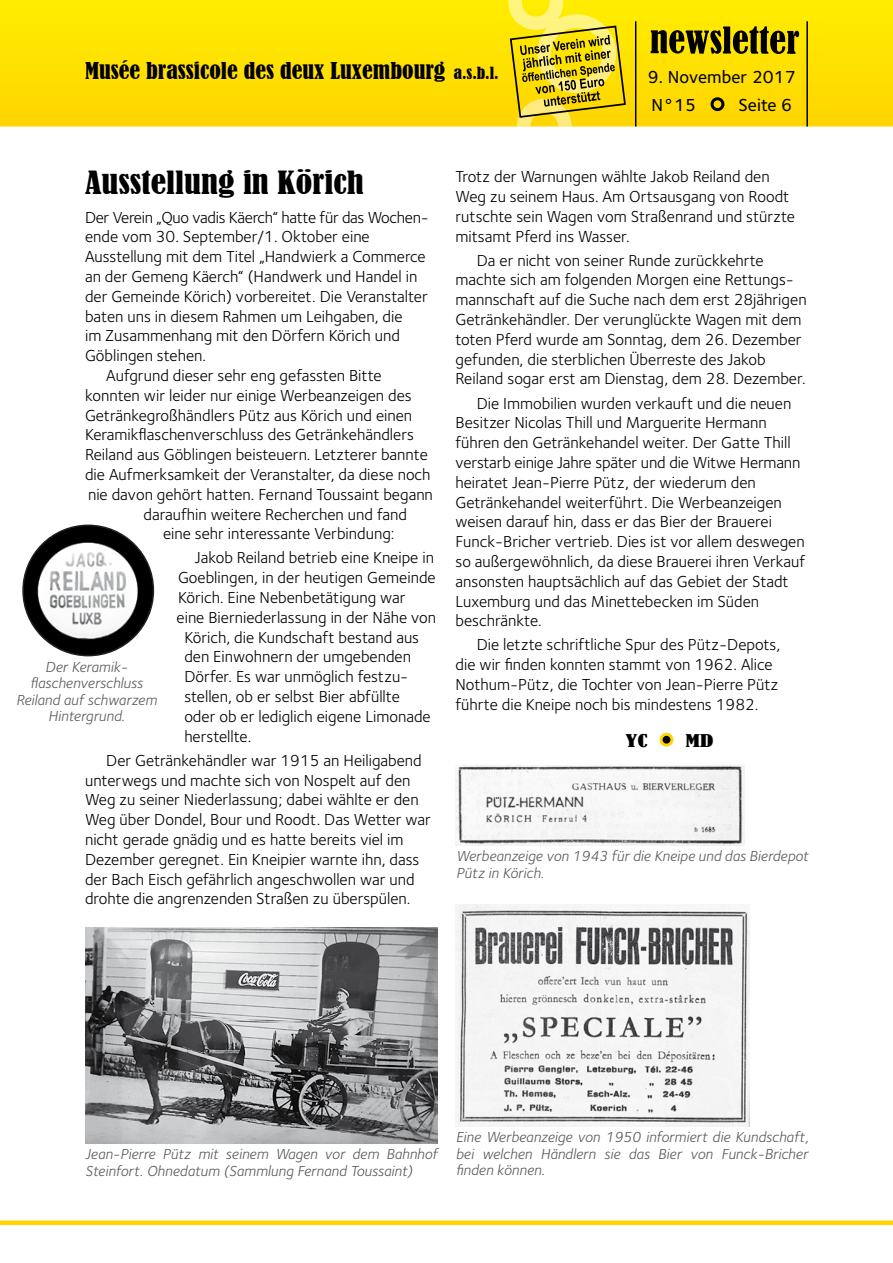
<style>
.page{position:relative;width:893px;height:1263px;background:#fff}
.page>*{position:absolute;margin:0;border:0;box-sizing:border-box;transform-origin:0 0}
.t1{font:condensed 30px "Bernard";color:#000;scale:1.15 1}
.t2{font:condensed 21.75px "Bernard";color:#000;scale:1.1 1}
.t3{font:18px/28.5px "Foundry Sterling Medium CE";color:#000}
.t4{font:16.5px/19.8px "Foundry Sterling Book CE";color:#000}
.t5{font:16.5px "Foundry Sterling Book CE";letter-spacing:-.02em;color:#000}
.t6{font:condensed 16.5px "Bernard";color:#000;scale:1.5 1}
.t7{font:15px/16.5px "Foundry Sterling Book Italic CE";color:#58585a}
.s1{font-size:15.75px}
</style>
<div class="page">
<svg style="left:0;top:0;width:893px;height:126px;background:#fee100"></svg>
<svg style="left:651px;top:26px;width:148px;height:28px;background:#7d7000"></svg>
<div style="left:712px;top:99px;width:11px;height:11px;background:#ffd400;border-radius:50%"></div>
<div style="left:711px;top:97px;width:13px;height:14px;border:3px solid #000;border-radius:50%"></div>
<div style="left:0;top:1220px;width:893px;height:5px;background:#ffd400"></div>
<hr style="left:806px;top:21px;width:2px;height:105px;background:#000">
<svg style="left:453px;top:66px;width:46px;height:14px"></svg>
<svg style="left:508px;top:0;width:129px;height:126px;background:#dbc41e"></svg>
<div style="left:661px;top:734px;width:11px;height:11px;background:#000;border-radius:50%"></div>
<div style="left:660px;top:733px;width:13px;height:14px;border:3px solid #ffd400;border-radius:50%"></div>
<img style="left:23px;top:525px;width:130px;height:131px;border-radius:65px">
<img style="left:455px;top:905px;width:295px;height:222px">
<img style="left:456px;top:765px;width:289px;height:81px">
<img style="left:85px;top:927px;width:352px;height:217px">
<h2 class="t2" style="left:85px;top:58px;width:378px">Musée brassicole des deux Luxembourg <span class="s1">a.s.b.l.</span></h2>
<p class="t3" style="left:648px;top:63px;width:150px">9. November 2017<br>N°15</p>
<p class="t3" style="left:738px;top:91px;width:55px">Seite 6</p>
<h1 class="t1" style="left:85px;top:165px;width:244px">Ausstellung in Körich</h1>
<p class="t5" style="left:85px;top:207px;width:345px">Der Verein „Quo vadis Käerch“ hatte für das Wochen-</p>
<p class="t4" style="left:85px;top:227px;width:286px">ende vom 30. September/1. Oktober eine</p>
<p class="t4" style="left:85px;top:247px;width:342px">Ausstellung mit dem Titel „Handwierk a Commerce</p>
<p class="t4" style="left:85px;top:267px;width:334px">an der Gemeng Käerch“ (Handwerk und Handel in</p>
<p class="t4" style="left:85px;top:287px;width:344px">der Gemeinde Körich) vorbereitet. Die Veranstalter</p>
<p class="t4" style="left:85px;top:306px;width:319px">baten uns in diesem Rahmen um Leihgaben, die</p>
<p class="t4" style="left:85px;top:326px;width:316px">im Zusammenhang mit den Dörfern Körich und</p>
<p class="t4" style="left:85px;top:346px;width:122px">Göblingen stehen.</p>
<p class="t4" style="left:106px;top:366px;width:277px">Aufgrund dieser sehr eng gefassten Bitte</p>
<p class="t4" style="left:85px;top:386px;width:328px">konnten wir leider nur einige Werbeanzeigen des</p>
<p class="t4" style="left:85px;top:405px;width:329px">Getränkegroßhändlers Pütz aus Körich und einen</p>
<p class="t4" style="left:85px;top:425px;width:330px">Keramikflaschenverschluss des Getränkehändlers</p>
<p class="t4" style="left:85px;top:445px;width:344px">Reiland aus Göblingen beisteuern. Letzterer bannte</p>
<p class="t4" style="left:85px;top:465px;width:347px">die Aufmerksamkeit der Veranstalter, da diese noch</p>
<p class="t4" style="left:88px;top:485px;width:346px">nie davon gehört hatten. Fernand Toussaint begann</p>
<p class="t4" style="left:144px;top:504px;width:265px">daraufhin weitere Recherchen und fand</p>
<p class="t4" style="left:163px;top:524px;width:233px">eine sehr interessante Verbindung:</p>
<p class="t4" style="left:195px;top:548px;width:241px">Jakob Reiland betrieb eine Kneipe in</p>
<p class="t4" style="left:178px;top:568px;width:259px">Goeblingen, in der heutigen Gemeinde</p>
<p class="t4" style="left:178px;top:588px;width:229px">Körich. Eine Nebenbetätigung war</p>
<p class="t4" style="left:177px;top:608px;width:261px">eine Bierniederlassung in der Nähe von</p>
<p class="t4" style="left:184px;top:627px;width:236px">Körich, die Kundschaft bestand aus</p>
<p class="t4" style="left:184px;top:647px;width:228px">den Einwohnern der umgebenden</p>
<p class="t4" style="left:184px;top:667px;width:226px">Dörfer. Es war unmöglich festzu-</p>
<p class="t4" style="left:184px;top:687px;width:217px">stellen, ob er selbst Bier abfüllte</p>
<p class="t4" style="left:184px;top:707px;width:248px">oder ob er lediglich eigene Limonade</p>
<p class="t4" style="left:184px;top:726px;width:69px">herstellte.</p>
<p class="t4" style="left:85px;top:750px;width:347px;text-indent:21px">Der Getränkehändler war 1915 an Heiligabend unterwegs und machte sich von Nospelt auf den Weg zu seiner Niederlassung; dabei wählte er den Weg über Dondel, Bour und Roodt. Das Wetter war nicht gerade gnädig und es hatte bereits viel im Dezember geregnet. Ein Kneipier warnte ihn, dass der Bach Eisch gefährlich angeschwollen war und drohte die angrenzenden Straßen zu überspülen.</p>
<p class="t7" style="left:16px;top:658px;width:142px;text-align:center">Der Keramik&shy;flaschenverschluss<br>Reiland auf schwarzem<br>Hintergrund.</p>
<p class="t4" style="left:455px;top:167px;width:341px">Trotz der Warnungen wählte Jakob Reiland den Weg zu seinem Haus. Am Ortsausgang von Roodt rutschte sein Wagen vom Straßenrand und stürzte mitsamt Pferd ins Wasser.</p>
<p class="t4" style="left:455px;top:250px;width:353px;text-indent:21px">Da er nicht von seiner Runde zurückkehrte machte sich am folgenden Morgen eine Rettungs&shy;mannschaft auf die Suche nach dem erst 28jährigen Getränkehändler. Der verunglückte Wagen mit dem toten Pferd wurde am Sonntag, dem 26. Dezember gefunden, die sterblichen Überreste des Jakob Reiland sogar erst am Dienstag, dem 28. Dezember.</p>
<p class="t4" style="left:455px;top:393px;width:351px;text-indent:21px">Die Immobilien wurden verkauft und die neuen Besitzer Nicolas Thill und Marguerite Hermann führen den Getränkehandel weiter. Der Gatte Thill verstarb einige Jahre später und die Witwe Hermann heiratet Jean-Pierre Pütz, der wiederum den Getränkehandel weiterführt. Die Werbeanzeigen weisen darauf hin, dass er das Bier der Brauerei Funck-Bricher vertrieb. Dies ist vor allem deswegen so außergewöhnlich, da diese Brauerei ihren Verkauf ansonsten hauptsächlich auf das Gebiet der Stadt Luxemburg und das Minettebecken im Süden beschränkte.</p>
<p class="t4" style="left:455px;top:635px;width:326px;text-indent:21px">Die letzte schriftliche Spur des Pütz-Depots, die wir finden konnten stammt von 1962. Alice Nothum-Pütz, die Tochter von Jean-Pierre Pütz führte die Kneipe noch bis mindestens 1982.</p>
<p class="t6" style="left:626px;top:731px;width:16px">YC</p>
<p class="t6" style="left:686px;top:731px;width:20px">MD</p>
<p class="t7" style="left:456px;top:848px;width:354px">Werbeanzeige von 1943 für die Kneipe und das Bierdepot<br>Pütz in Körich.</p>
<p class="t7" style="left:85px;top:1146px;width:354px">Jean-Pierre Pütz mit seinem Wagen vor dem Bahnhof<br>Steinfort. Ohnedatum (Sammlung Fernand Toussaint)</p>
<p class="t7" style="left:456px;top:1129px;width:354px;text-align:justify">Eine Werbeanzeige von 1950 informiert die Kundschaft, bei welchen Händlern sie das Bier von Funck-Bricher finden können.</p>
</div>
